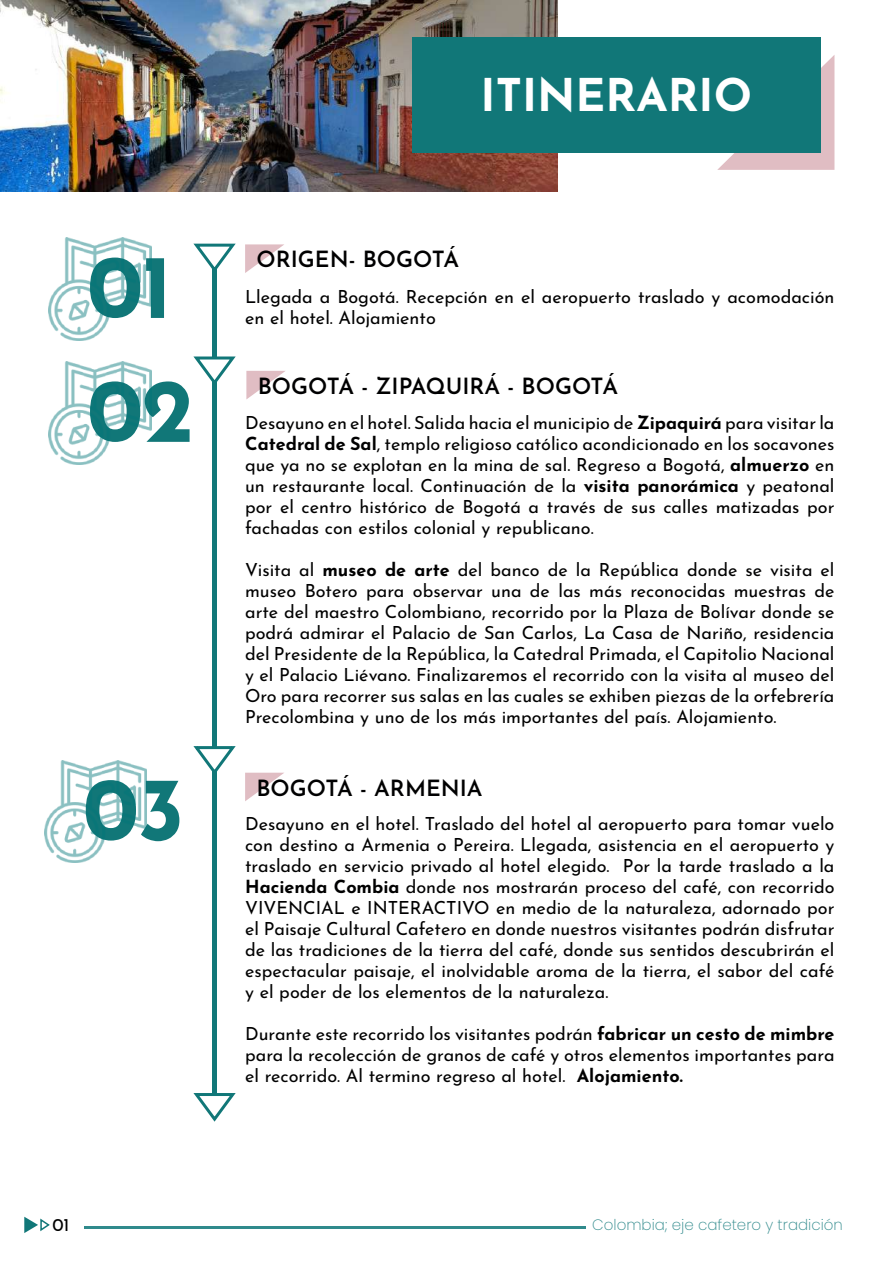
<style>
.page{position:relative;width:893px;height:1263px;background:#fff}
.page>*{position:absolute;margin:0;border:0;box-sizing:border-box;transform-origin:0 0}
.t1{font:700 90px "Josefin Sans";color:#117778}
.t2{font:700 45px "Josefin Sans";color:#fff}
.t3{font:600 22.5px "Josefin Sans";color:#000001}
.t4{font:18px/21px "Josefin Sans";color:#000001;text-align:justify}
.t5{font:200 15px "Poppins";color:#308a8c}
.s1{font-weight:700}
</style>
<div class="page">
<img style="left:0;top:0;width:557px;height:191px">
<svg style="left:24px;top:1217px;width:26px;height:16px"></svg>
<hr style="left:84px;top:1226px;width:501px;height:3px;background:#308a8c">
<svg style="left:717px;top:55px;width:117px;height:115px;background:#dbbfc5"></svg>
<div style="left:412px;top:37px;width:409px;height:115px;background:#117778"></div>
<svg style="left:246px;top:371px;width:39px;height:28px"></svg>
<svg style="left:245px;top:244px;width:39px;height:29px"></svg>
<svg style="left:245px;top:773px;width:39px;height:28px"></svg>
<img style="left:45px;top:760px;width:102px;height:103px">
<img style="left:49px;top:362px;width:102px;height:102px">
<img style="left:49px;top:238px;width:102px;height:102px">
<div style="left:212px;top:249px;width:5px;height:864px;background:#117778"></div>
<svg style="left:193px;top:243px;width:43px;height:26px"></svg>
<svg style="left:193px;top:356px;width:43px;height:26px"></svg>
<svg style="left:193px;top:746px;width:43px;height:26px"></svg>
<svg style="left:193px;top:1093px;width:43px;height:29px"></svg>
<h1 class="t1" style="left:87px;top:219px;width:87px">01</h1>
<h1 class="t1" style="left:87px;top:343px;width:109px">02</h1>
<h1 class="t1" style="left:83px;top:742px;width:104px">03</h1>
<h2 class="t2" style="left:481px;top:61px;width:273px">ITINERARIO</h2>
<p class="t3" style="left:256px;top:243px;width:204px">ORIGEN- BOGOTÁ</p>
<p class="t4" style="left:245px;top:284px;width:591px">Llegada a Bogotá. Recepción en el aeropuerto traslado y acomodación en el hotel. Alojamiento</p>
<p class="t3" style="left:258px;top:369px;width:362px">BOGOTÁ - ZIPAQUIRÁ - BOGOTÁ</p>
<p class="t4" style="left:245px;top:411px;width:591px">Desayuno en el hotel. Salida hacia el municipio de <span class="s1">Zipaquirá</span> para visitar la <span class="s1">Catedral de Sal</span>, templo religioso católico acondicionado en los socavones que ya no se explotan en la mina de sal. Regreso a Bogotá, <span class="s1">almuerzo</span> en un restaurante local. Continuación de la <span class="s1">visita panorámica</span> y peatonal por el centro histórico de Bogotá a través de sus calles matizadas por fachadas con estilos colonial y republicano.</p>
<p class="t4" style="left:245px;top:558px;width:591px">Visita al <span class="s1">museo de arte</span> del banco de la República donde se visita el museo Botero para observar una de las más reconocidas muestras de arte del maestro Colombiano, recorrido por la Plaza de Bolívar donde se podrá admirar el Palacio de San Carlos, La Casa de Nariño, residencia del Presidente de la República, la Catedral Primada, el Capitolio Nacional y el Palacio Liévano. Finalizaremos el recorrido con la visita al museo del Oro para recorrer sus salas en las cuales se exhiben piezas de la orfebrería Precolombina y uno de los más importantes del país. Alojamiento.</p>
<p class="t3" style="left:256px;top:771px;width:228px">BOGOTÁ - ARMENIA</p>
<p class="t4" style="left:245px;top:811px;width:591px">Desayuno en el hotel. Traslado del hotel al aeropuerto para tomar vuelo con destino a Armenia o Pereira. Llegada, asistencia en el aeropuerto y traslado en servicio privado al hotel elegido. Por la tarde traslado a la <span class="s1">Hacienda Combia</span> donde nos mostrarán proceso del café, con recorrido VIVENCIAL e INTERACTIVO en medio de la naturaleza, adornado por el Paisaje Cultural Cafetero en donde nuestros visitantes podrán disfrutar de las tradiciones de la tierra del café, donde sus sentidos descubrirán el espectacular paisaje, el inolvidable aroma de la tierra, el sabor del café y el poder de los elementos de la naturaleza.</p>
<p class="t4" style="left:245px;top:1021px;width:591px">Durante este recorrido los visitantes podrán <span class="s1">fabricar un cesto de mimbre </span>para la recolección de granos de café y otros elementos importantes para el recorrido. Al termino regreso al hotel. <span class="s1">Alojamiento.</span></p>
<p class="t4" style="left:52px;top:1213px;width:19px">01</p>
<p class="t5" style="left:592px;top:1216px;width:252px">Colombia; eje cafetero y tradición</p>
</div>
